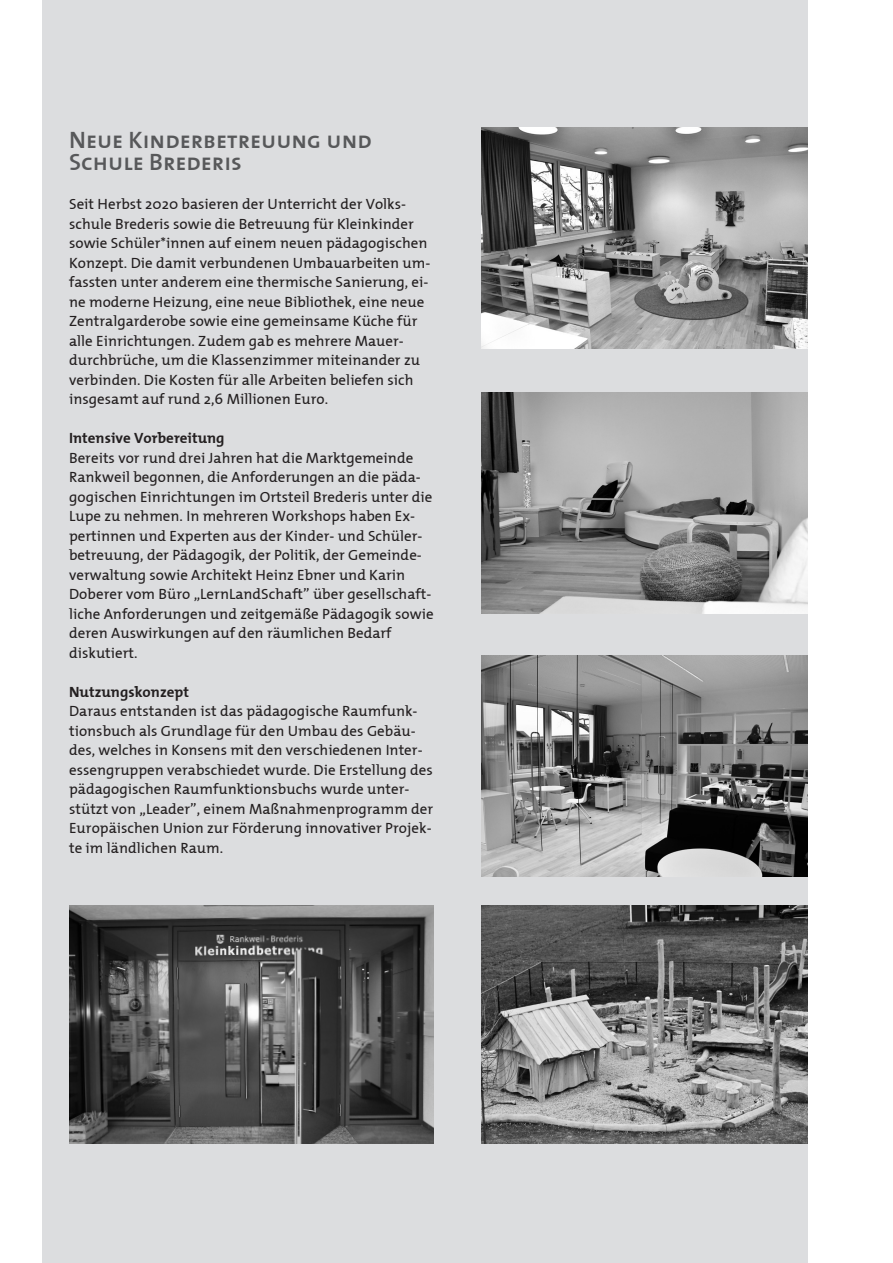
<style>
.page{position:relative;width:893px;height:1263px;background:#fff}
.page>*{position:absolute;margin:0;border:0;box-sizing:border-box;transform-origin:0 0}
.SATZ{font:24px/22.5px "The Mix Semi Bold Caps";color:#57585a}
.SATZ-2{font:15px/19.5px "The Mix";color:#231f20}
.SATZ-3{font:700 15px "The Mix";color:#231f20}
</style>
<div class="page">
<div style="left:43px;top:0;width:765px;height:1263px;background:#dcdddf"></div>
<img style="left:482px;top:656px;width:326px;height:221px">
<img style="left:482px;top:393px;width:326px;height:221px">
<img style="left:482px;top:128px;width:326px;height:221px">
<img style="left:69px;top:905px;width:365px;height:238px">
<img style="left:482px;top:905px;width:326px;height:238px">
<p class="SATZ" style="left:69px;top:128px;width:304px">Neue Kinderbetreuung und<br>Schule Brederis</p>
<p class="SATZ-2" style="left:69px;top:194px;width:363px">Seit Herbst 2020 basieren der Unterricht der Volks&shy;schule Brederis sowie die Betreuung für Kleinkinder sowie Schüler*innen auf einem neuen pädagogischen Konzept. Die damit verbundenen Umbauarbeiten um&shy;fassten unter anderem eine thermische Sanierung, ei&shy;ne moderne Heizung, eine neue Bibliothek, eine neue Zentralgarderobe sowie eine gemeinsame Küche für alle Einrichtungen. Zudem gab es mehrere Mauer&shy;durchbrüche, um die Klassenzimmer miteinander zu verbinden. Die Kosten für alle Arbeiten beliefen sich insgesamt auf rund 2,6 Millionen Euro.</p>
<p class="SATZ-3" style="left:69px;top:425px;width:157px">Intensive Vorbereitung</p>
<p class="SATZ-2" style="left:69px;top:447px;width:366px">Bereits vor rund drei Jahren hat die Marktgemeinde Rankweil begonnen, die Anforderungen an die päda&shy;gogischen Einrichtungen im Ortsteil Brederis unter die Lupe zu nehmen. In mehreren Workshops haben Ex&shy;pertinnen und Experten aus der Kinder- und Schüler&shy;betreuung, der Pädagogik, der Politik, der Gemeinde&shy;verwaltung sowie Architekt Heinz Ebner und Karin Doberer vom Büro „LernLandSchaft” über gesellschaft&shy;liche Anforderungen und zeitgemäße Pädagogik sowie deren Auswirkungen auf den räumlichen Bedarf diskutiert.</p>
<p class="SATZ-3" style="left:69px;top:679px;width:121px">Nutzungskonzept</p>
<p class="SATZ-2" style="left:69px;top:701px;width:366px">Daraus entstanden ist das pädagogische Raumfunk&shy;tionsbuch als Grundlage für den Umbau des Gebäu&shy;des, welches in Konsens mit den verschiedenen Inter&shy;essengruppen verabschiedet wurde. Die Erstellung des pädagogischen Raumfunktionsbuchs wurde unter&shy;stützt von „Leader”, einem Maßnahmenprogramm der Europäischen Union zur Förderung innovativer Projek&shy;te im ländlichen Raum.</p>
</div>
